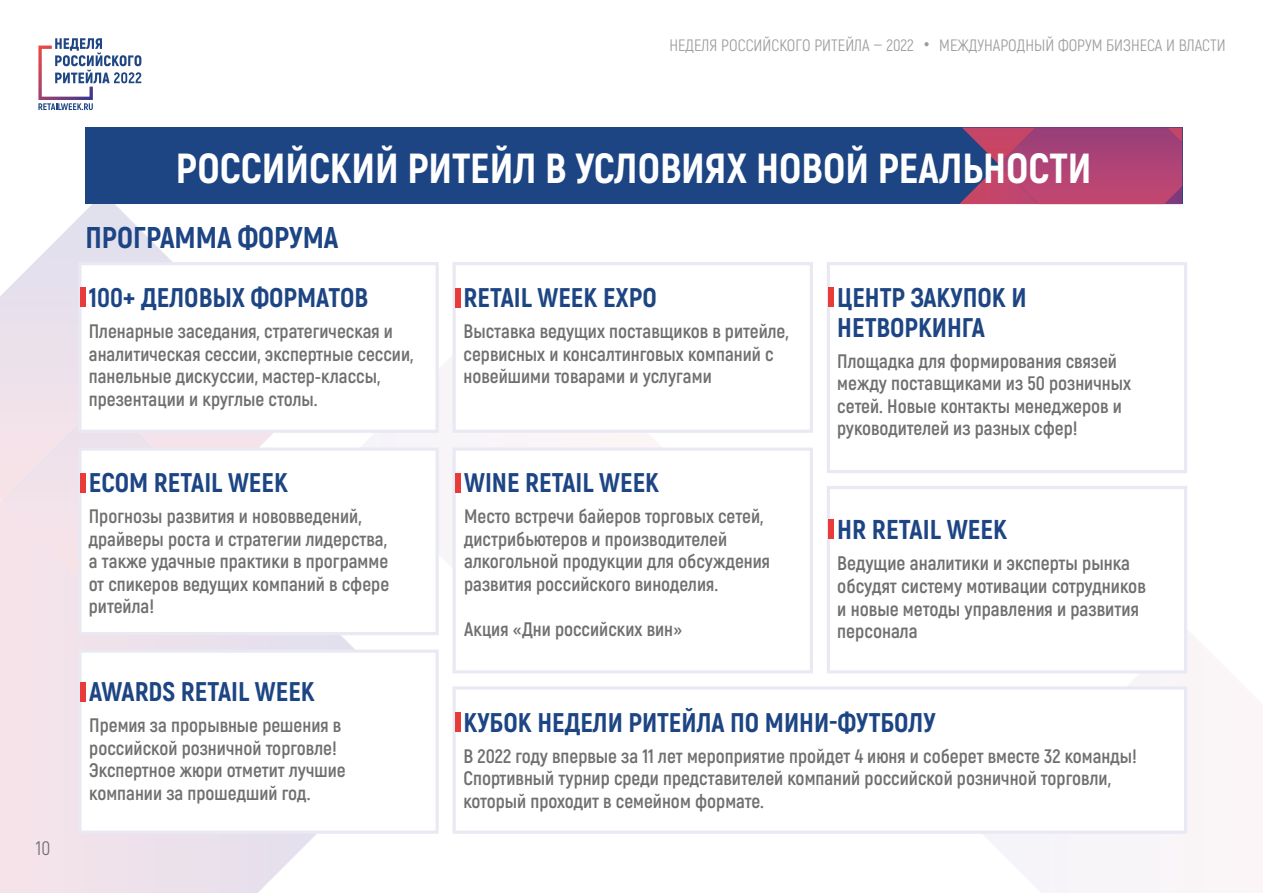
<style>
.page{position:relative;width:1263px;height:893px;background:#fff}
.page>*{position:absolute;margin:0;border:0;box-sizing:border-box;transform-origin:0 0}
.t1{font:800 42px "Akrobat";color:#fff}
.t2{font:800 30px "Akrobat";color:#1d4584}
.t3{font:800 27.3px "Akrobat";color:#1d4584}
.t4{font:800 27px/30px "Akrobat";color:#1d4584}
.t5{font:700 19.65px/22.6px "Akrobat";color:#706f6f}
.t6{font:700 19.5px/22.5px "Akrobat";color:#706f6f}
.t7{font:19.5px "Akrobat";color:#706f6f}
.t8{font:16.5px "Akrobat";color:#9d9d9c}
</style>
<div class="page">
<svg style="left:0;top:501px;width:354px;height:392px;background:#f1e4ec"></svg>
<svg style="left:0;top:204px;width:273px;height:296px"></svg>
<div style="left:1px;top:398px;width:205px;height:205px;background:#f4e3ea"></div>
<div style="left:362px;top:354px;width:91px;height:215px;background:#f7f5f8"></div>
<svg style="left:980px;top:630px;width:208px;height:263px"></svg>
<svg style="left:38px;top:38px;width:103px;height:72px"></svg>
<svg style="left:924px;top:42px;width:5px;height:4px"></svg>
<div style="left:85px;top:128px;width:1097px;height:76px;background:#1d4584"></div>
<svg style="left:959px;top:128px;width:223px;height:76px;background:#a44374"></svg>
<div style="left:78px;top:262px;width:361px;height:171px;background:#fff;border:3px solid #e9e9f3"></div>
<div style="left:78px;top:447px;width:361px;height:188px;background:#fff;border:3px solid #e9e9f3"></div>
<div style="left:78px;top:649px;width:361px;height:185px;background:#fff;border:3px solid #e9e9f3"></div>
<div style="left:453px;top:686px;width:734px;height:148px;background:#fff;border:3px solid #e9e9f3"></div>
<div style="left:453px;top:262px;width:360px;height:171px;background:#fff;border:3px solid #e9e9f3"></div>
<div style="left:453px;top:447px;width:360px;height:226px;background:#fff;border:3px solid #e9e9f3"></div>
<div style="left:827px;top:262px;width:360px;height:211px;background:#fff;border:3px solid #e9e9f3"></div>
<div style="left:827px;top:486px;width:360px;height:187px;background:#fff;border:3px solid #e9e9f3"></div>
<div style="left:80px;top:288px;width:5px;height:19px;background:#e83c3b"></div>
<div style="left:455px;top:288px;width:5px;height:19px;background:#e83c3b"></div>
<div style="left:829px;top:287px;width:5px;height:20px;background:#e83c3b"></div>
<div style="left:80px;top:473px;width:5px;height:19px;background:#e83c3b"></div>
<div style="left:456px;top:473px;width:5px;height:19px;background:#e83c3b"></div>
<div style="left:829px;top:520px;width:5px;height:19px;background:#e83c3b"></div>
<div style="left:455px;top:713px;width:5px;height:19px;background:#e83c3b"></div>
<div style="left:81px;top:682px;width:5px;height:19px;background:#e83c3b"></div>
<p class="t7" style="left:36px;top:836px;width:16px">10</p>
<p class="t8" style="left:669px;top:35px;width:246px">НЕДЕЛЯ РОССИЙСКОГО РИТЕЙЛА — 2022</p>
<p class="t8" style="left:939px;top:35px;width:288px">МЕЖДУНАРОДНЫЙ ФОРУМ БИЗНЕСА И ВЛАСТИ</p>
<h1 class="t1" style="left:176px;top:142px;width:917px">РОССИЙСКИЙ РИТЕЙЛ В УСЛОВИЯХ НОВОЙ РЕАЛЬНОСТИ</h1>
<h2 class="t2" style="left:85px;top:218px;width:255px">ПРОГРАММА ФОРУМА</h2>
<h3 class="t4" style="left:89px;top:282px;width:281px">100+ ДЕЛОВЫХ ФОРМАТОВ</h3>
<p class="t6" style="left:89px;top:320px;width:326px">Пленарные заседания, стратегическая и аналитическая сессии, экспертные сессии, панельные дискуссии, мастер-классы, презентации и круглые столы.</p>
<h3 class="t4" style="left:89px;top:467px;width:201px">ECOM RETAIL WEEK</h3>
<p class="t6" style="left:89px;top:505px;width:302px">Прогнозы развития и нововведений, драйверы роста и стратегии лидерства, а также удачные практики в программе от спикеров ведущих компаний в сфере ритейла!</p>
<h3 class="t4" style="left:89px;top:677px;width:227px">AWARDS RETAIL WEEK</h3>
<p class="t6" style="left:89px;top:714px;width:258px">Премия за прорывные решения в российской розничной торговле!<br>Экспертное жюри отметит лучшие компании за прошедший год.</p>
<h3 class="t4" style="left:463px;top:282px;width:195px">RETAIL WEEK EXPO</h3>
<p class="t6" style="left:463px;top:320px;width:327px">Выставка ведущих поставщиков в ритейле, сервисных и консалтинговых компаний с новейшими товарами и услугами</p>
<h3 class="t4" style="left:464px;top:468px;width:197px">WINE RETAIL WEEK</h3>
<p class="t6" style="left:464px;top:505px;width:307px">Место встречи байеров торговых сетей, дистрибьютеров и производителей алкогольной продукции для обсуждения развития российского виноделия.</p>
<p class="t6" style="left:464px;top:618px;width:220px">Акция «Дни российских вин»</p>
<h3 class="t4" style="left:837px;top:282px;width:191px">ЦЕНТР ЗАКУПОК И<br>НЕТВОРКИНГА</h3>
<p class="t6" style="left:837px;top:349px;width:295px">Площадка для формирования связей между поставщиками из 50 розничных сетей. Новые контакты менеджеров и руководителей из разных сфер!</p>
<h3 class="t3" style="left:837px;top:512px;width:171px">HR RETAIL WEEK</h3>
<p class="t5" style="left:837px;top:552px;width:310px">Ведущие аналитики и эксперты рынка обсудят систему мотивации сотрудников и новые методы управления и развития персонала</p>
<h3 class="t4" style="left:463px;top:707px;width:474px">КУБОК НЕДЕЛИ РИТЕЙЛА ПО МИНИ-ФУТБОЛУ</h3>
<p class="t6" style="left:463px;top:745px;width:675px">В 2022 году впервые за 11 лет мероприятие пройдет 4 июня и соберет вместе 32 команды!<br>Спортивный турнир среди представителей компаний российской розничной торговли, который проходит в семейном формате.</p>
</div>
